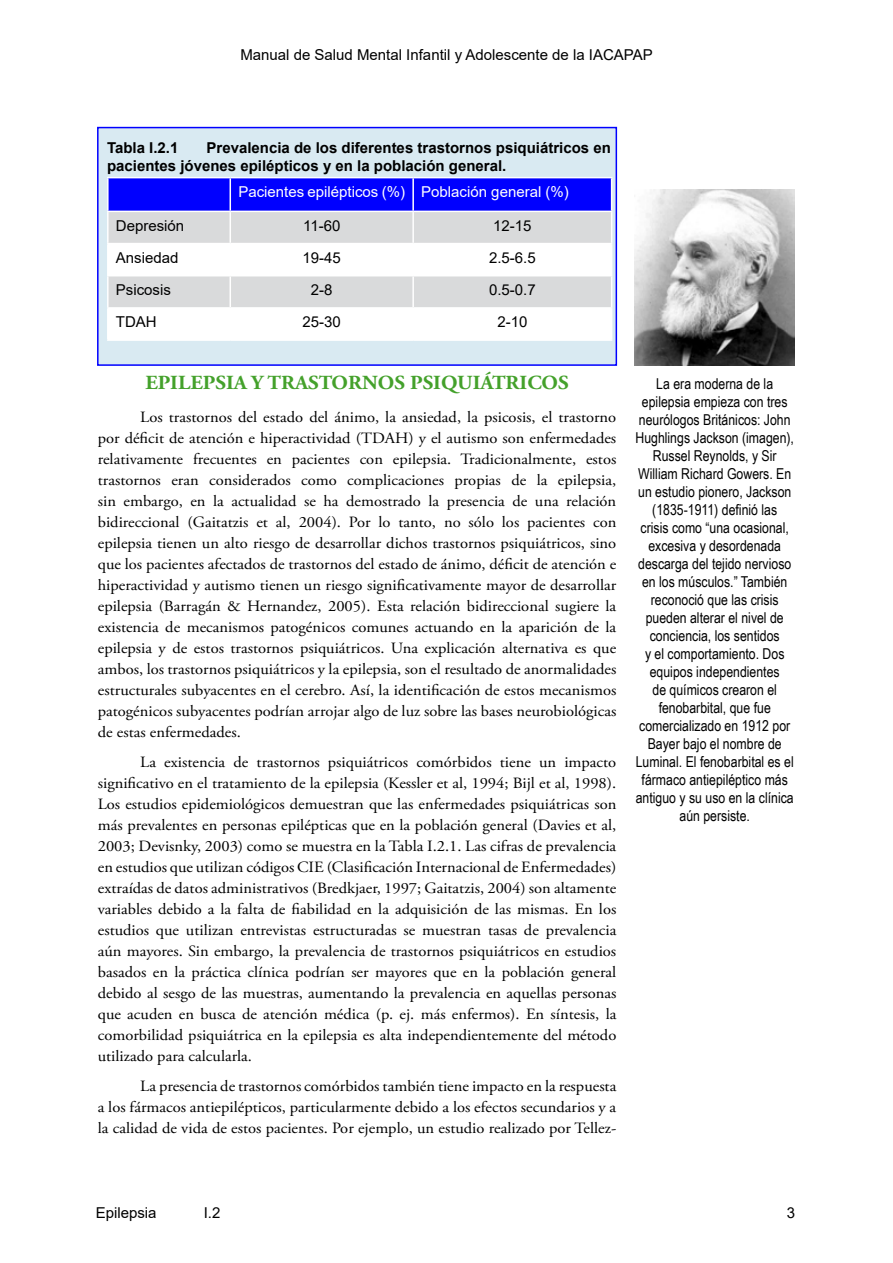
<style>
.page{position:relative;width:893px;height:1263px;background:#fff}
.page>*{position:absolute;margin:0;border:0;box-sizing:border-box;transform-origin:0 0}
.t1{font:700 19.95px "Adobe Garamond Pro";color:#44a12b;scale:1.05 1}
.t2{font:15.6px/21px "Adobe Garamond Pro";color:#000;text-align:justify;scale:1.05 1}
.t3{font:15px/18px "Arial Narrow";color:#000;text-align:center}
.t4{font:15px "Arial";color:#000}
.t5{font:700 15px/18px "Arial";color:#000}
.t6{font:15px "Arial";color:#fff}
</style>
<div class="page">
<img style="left:634px;top:189px;width:160px;height:176px">
<div style="left:98px;top:128px;width:518px;height:237px;background:#d9eaf2"></div>
<div style="left:109px;top:178px;width:502px;height:33px;background:#00f"></div>
<div style="left:109px;top:212px;width:502px;height:31px;background:#d9dadb"></div>
<svg style="left:109px;top:244px;width:502px;height:95px;background:#f2f2f3"></svg>
<hr style="left:107px;top:177px;width:123px;height:1px;background:#fff">
<hr style="left:107px;top:178px;width:2px;height:33px;background:#fff">
<hr style="left:230px;top:177px;width:183px;height:1px;background:#fff">
<hr style="left:230px;top:178px;width:1px;height:33px;background:#fff">
<hr style="left:413px;top:177px;width:199px;height:1px;background:#fff">
<hr style="left:412px;top:178px;width:2px;height:33px;background:#fff">
<hr style="left:611px;top:178px;width:1px;height:33px;background:#fff">
<hr style="left:107px;top:211px;width:123px;height:1px;background:#fff">
<hr style="left:107px;top:212px;width:2px;height:31px;background:#fff">
<hr style="left:230px;top:211px;width:183px;height:1px;background:#fff">
<hr style="left:230px;top:212px;width:1px;height:31px;background:#fff">
<hr style="left:413px;top:211px;width:199px;height:1px;background:#fff">
<hr style="left:412px;top:212px;width:2px;height:31px;background:#fff">
<hr style="left:611px;top:212px;width:1px;height:31px;background:#fff">
<hr style="left:107px;top:243px;width:123px;height:1px;background:#fff">
<hr style="left:107px;top:244px;width:2px;height:31px;background:#fff">
<hr style="left:230px;top:243px;width:183px;height:1px;background:#fff">
<hr style="left:230px;top:244px;width:1px;height:31px;background:#fff">
<hr style="left:413px;top:243px;width:199px;height:1px;background:#fff">
<hr style="left:412px;top:244px;width:2px;height:31px;background:#fff">
<hr style="left:611px;top:244px;width:1px;height:31px;background:#fff">
<hr style="left:107px;top:275px;width:123px;height:1px;background:#fff">
<hr style="left:107px;top:276px;width:2px;height:31px;background:#fff">
<hr style="left:230px;top:275px;width:183px;height:1px;background:#fff">
<hr style="left:230px;top:276px;width:1px;height:31px;background:#fff">
<hr style="left:413px;top:275px;width:199px;height:1px;background:#fff">
<hr style="left:412px;top:276px;width:2px;height:31px;background:#fff">
<hr style="left:611px;top:276px;width:1px;height:31px;background:#fff">
<hr style="left:107px;top:307px;width:123px;height:2px;background:#fff">
<hr style="left:107px;top:309px;width:2px;height:30px;background:#fff">
<hr style="left:230px;top:307px;width:183px;height:2px;background:#fff">
<hr style="left:230px;top:309px;width:1px;height:30px;background:#fff">
<hr style="left:413px;top:307px;width:199px;height:2px;background:#fff">
<hr style="left:412px;top:309px;width:2px;height:30px;background:#fff">
<hr style="left:611px;top:309px;width:1px;height:30px;background:#fff">
<hr style="left:107px;top:339px;width:123px;height:2px;background:#fff">
<hr style="left:230px;top:339px;width:183px;height:2px;background:#fff">
<hr style="left:413px;top:339px;width:199px;height:2px;background:#fff">
<div style="left:97px;top:127px;width:520px;height:239px;border:2px solid #00f"></div>
<p class="t4" style="left:240px;top:45px;width:414px">Manual de Salud Mental Infantil y Adolescente de la IACAPAP</p>
<p class="t5" style="left:107px;top:139px;width:505px;text-indent:99px">Prevalencia de los diferentes trastornos psiquiátricos en pacientes jóvenes epilépticos y en la población general.</p>
<p class="t6" style="left:238px;top:181px;width:332px">Pacientes epilépticos (%) Población general (%)</p>
<p class="t4" style="left:116px;top:215px;width:70px">Depresión</p>
<p class="t4" style="left:303px;top:215px;width:39px">11-60</p>
<p class="t4" style="left:493px;top:215px;width:40px">12-15</p>
<p class="t4" style="left:116px;top:247px;width:64px">Ansiedad</p>
<p class="t4" style="left:303px;top:247px;width:40px">19-45</p>
<p class="t4" style="left:489px;top:247px;width:48px">2.5-6.5</p>
<p class="t4" style="left:116px;top:280px;width:57px">Psicosis</p>
<p class="t4" style="left:311px;top:280px;width:23px">2-8</p>
<p class="t4" style="left:489px;top:280px;width:48px">0.5-0.7</p>
<p class="t4" style="left:116px;top:312px;width:42px">TDAH</p>
<p class="t4" style="left:303px;top:312px;width:40px">25-30</p>
<p class="t4" style="left:497px;top:312px;width:32px">2-10</p>
<p class="t5" style="left:107px;top:139px;width:73px">Tabla I.2.1</p>
<p class="t1" style="left:145px;top:371px;width:405px">EPILEPSIA Y TRASTORNOS PSIQUIÁTRICOS</p>
<p class="t2" style="left:98px;top:407px;width:495px;text-indent:43px">Los trastornos del estado del ánimo, la ansiedad, la psicosis, el trastorno por déficit de atención e hiperactividad (TDAH) y el autismo son enfermedades relativamente frecuentes en pacientes con epilepsia. Tradicionalmente, estos trastornos eran considerados como complicaciones propias de la epilepsia, sin embargo, en la actualidad se ha demostrado la presencia de una relación bidireccional (Gaitatzis et al, 2004). Por lo tanto, no sólo los pacientes con epilepsia tienen un alto riesgo de desarrollar dichos trastornos psiquiátricos, sino que los pacientes afectados de trastornos del estado de ánimo, déficit de atención e hiperactividad y autismo tienen un riesgo significativamente mayor de desarrollar epilepsia (Barragán &amp; Hernandez, 2005). Esta relación bidireccional sugiere la existencia de mecanismos patogénicos comunes actuando en la aparición de la epilepsia y de estos trastornos psiquiátricos. Una explicación alternativa es que ambos, los trastornos psiquiátricos y la epilepsia, son el resultado de anormalidades estructurales subyacentes en el cerebro. Así, la identificación de estos mecanismos patogénicos subyacentes podrían arrojar algo de luz sobre las bases neurobiológicas de estas enfermedades.</p>
<p class="t2" style="left:98px;top:752px;width:495px;text-indent:43px">La existencia de trastornos psiquiátricos comórbidos tiene un impacto significativo en el tratamiento de la epilepsia (Kessler et al, 1994; Bijl et al, 1998).<br>Los estudios epidemiológicos demuestran que las enfermedades psiquiátricas son más prevalentes en personas epilépticas que en la población general (Davies et al, 2003; Devisnky, 2003) como se muestra en la Tabla I.2.1. Las cifras de prevalencia en estudios que utilizan códigos CIE (Clasificación Internacional de Enfermedades) extraídas de datos administrativos (Bredkjaer, 1997; Gaitatzis, 2004) son altamente variables debido a la falta de fiabilidad en la adquisición de las mismas. En los estudios que utilizan entrevistas estructuradas se muestran tasas de prevalencia aún mayores. Sin embargo, la prevalencia de trastornos psiquiátricos en estudios basados en la práctica clínica podrían ser mayores que en la población general debido al sesgo de las muestras, aumentando la prevalencia en aquellas personas que acuden en busca de atención médica (p. ej. más enfermos). En síntesis, la comorbilidad psiquiátrica en la epilepsia es alta independientemente del método utilizado para calcularla.</p>
<p class="t2" style="left:98px;top:1076px;width:495px;text-indent:43px">La presencia de trastornos comórbidos también tiene impacto en la respuesta a los fármacos antiepilépticos, particularmente debido a los efectos secundarios y a la calidad de vida de estos pacientes. Por ejemplo, un estudio realizado por Tellez-</p>
<p class="t3" style="left:635px;top:375px;width:160px">La era moderna de la epilepsia empieza con tres neurólogos Británicos: John<br>Hughlings Jackson (imagen),<br>Russel Reynolds, y Sir<br>William Richard Gowers. En un estudio pionero, Jackson (1835-1911) definió las<br>crisis como “una ocasional, excesiva y desordenada descarga del tejido nervioso en los músculos.” También reconoció que las crisis pueden alterar el nivel de conciencia, los sentidos<br>y el comportamiento. Dos equipos independientes<br>de químicos crearon el fenobarbital, que fue comercializado en 1912 por<br>Bayer bajo el nombre de<br>Luminal. El fenobarbital es el fármaco antiepiléptico más antiguo y su uso en la clínica aún persiste.</p>
<p class="t4" style="left:96px;top:1202px;width:62px">Epilepsia</p>
<p class="t4" style="left:204px;top:1202px;width:18px">I.2</p>
<p class="t4" style="left:787px;top:1202px;width:10px">3</p>
</div>
